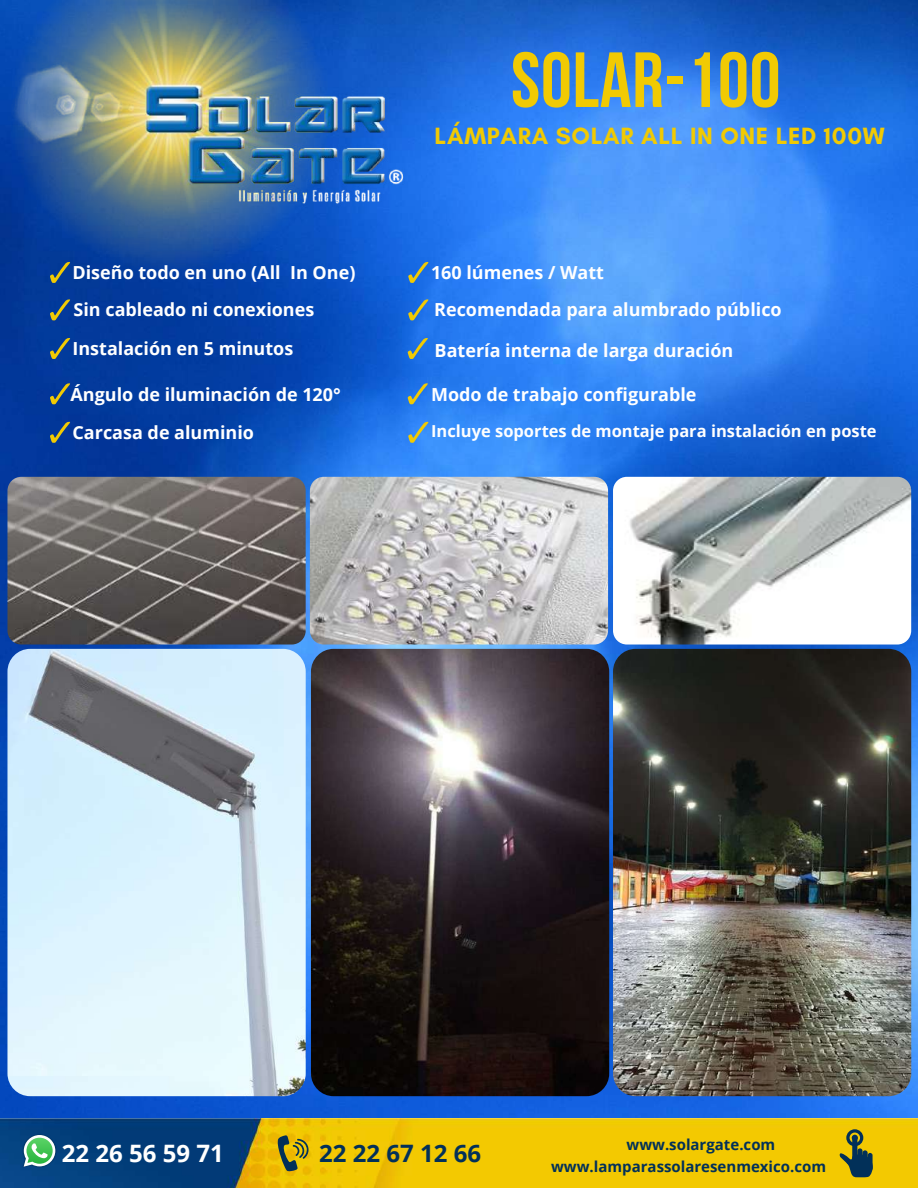
<style>
.page{position:relative;width:918px;height:1188px;background:#fff}
.page>*{position:absolute;margin:0;border:0;box-sizing:border-box;transform-origin:0 0}
.t1{font:700 78px "Bebas Neue";letter-spacing:.01em;color:#f1ca03}
.t2{font:700 24px "Glacial Indifference";letter-spacing:.03em;color:#f1ca03}
.t3{font:700 24px "Open Sans";color:#fff}
.t4{font:700 24px "Open Sans";color:#023059}
.t5{font:700 18px "Open Sans";color:#fff}
.t6{font:700 16.5px "Open Sans";color:#fff}
.t7{font:700 15px/21.1px "Open Sans";color:#023059}
</style>
<div class="page">
<img style="left:0;top:0;width:918px;height:1119px">
<img style="left:7px;top:0;width:401px;height:272px">
<img style="left:0;top:1119px;width:918px;height:69px">
<img style="left:22px;top:1133px;width:35px;height:36px">
<svg style="left:24px;top:1135px;width:31px;height:32px"></svg>
<svg style="left:275px;top:1135px;width:34px;height:37px"></svg>
<svg style="left:846px;top:1129px;width:17px;height:17px"></svg>
<div style="left:852px;top:1136px;width:5px;height:24px;background:#023059;border-radius:3px"></div>
<div style="left:857px;top:1148px;width:6px;height:19px;background:#023059;border-radius:3px"></div>
<div style="left:863px;top:1150px;width:5px;height:19px;background:#023059;border-radius:3px"></div>
<svg style="left:839px;top:1153px;width:34px;height:25px"></svg>
<img style="left:613px;top:477px;width:298px;height:168px;border-radius:14px">
<img style="left:310px;top:477px;width:298px;height:168px;border-radius:14px">
<img style="left:7px;top:477px;width:299px;height:168px;border-radius:14px">
<svg style="left:50px;top:262px;width:20px;height:21px"></svg>
<svg style="left:408px;top:262px;width:20px;height:21px"></svg>
<svg style="left:50px;top:299px;width:20px;height:21px"></svg>
<svg style="left:408px;top:299px;width:20px;height:21px"></svg>
<svg style="left:50px;top:338px;width:20px;height:21px"></svg>
<svg style="left:408px;top:338px;width:20px;height:21px"></svg>
<svg style="left:50px;top:383px;width:20px;height:21px"></svg>
<svg style="left:408px;top:383px;width:20px;height:21px"></svg>
<svg style="left:50px;top:422px;width:20px;height:21px"></svg>
<svg style="left:408px;top:422px;width:20px;height:21px"></svg>
<img style="left:7px;top:649px;width:299px;height:447px;border-radius:23px">
<img style="left:311px;top:649px;width:298px;height:447px;border-radius:23px">
<img style="left:613px;top:649px;width:298px;height:447px;border-radius:23px">
<h1 class="t1" style="left:511px;top:48px;width:271px">SOLAR-100</h1>
<h2 class="t2" style="left:435px;top:121px;width:452px">LÁMPARA SOLAR ALL IN ONE LED 100W</h2>
<p class="t5" style="left:73px;top:260px;width:284px">Diseño todo en uno (All In One)</p>
<p class="t5" style="left:431px;top:259px;width:175px">160 lúmenes / Watt</p>
<p class="t5" style="left:74px;top:297px;width:242px">Sin cableado ni conexiones</p>
<p class="t5" style="left:434px;top:297px;width:349px">Recomendada para alumbrado público</p>
<p class="t5" style="left:73px;top:336px;width:222px">Instalación en 5 minutos</p>
<p class="t5" style="left:435px;top:338px;width:300px">Batería interna de larga duración</p>
<p class="t5" style="left:431px;top:381px;width:267px">Modo de trabajo configurable</p>
<p class="t6" style="left:431px;top:419px;width:447px">Incluye soportes de montaje para instalación en poste</p>
<p class="t5" style="left:71px;top:381px;width:272px">Ángulo de iluminación de 120°</p>
<p class="t5" style="left:73px;top:420px;width:183px">Carcasa de aluminio</p>
<h2 class="t3" style="left:62px;top:1136px;width:163px">22 26 56 59 71</h2>
<h2 class="t4" style="left:319px;top:1136px;width:163px">22 22 67 12 66</h2>
<p class="t7" style="left:551px;top:1134px;width:277px;text-indent:75px">www.solargate.com www.lamparassolaresenmexico.com</p>
</div>
